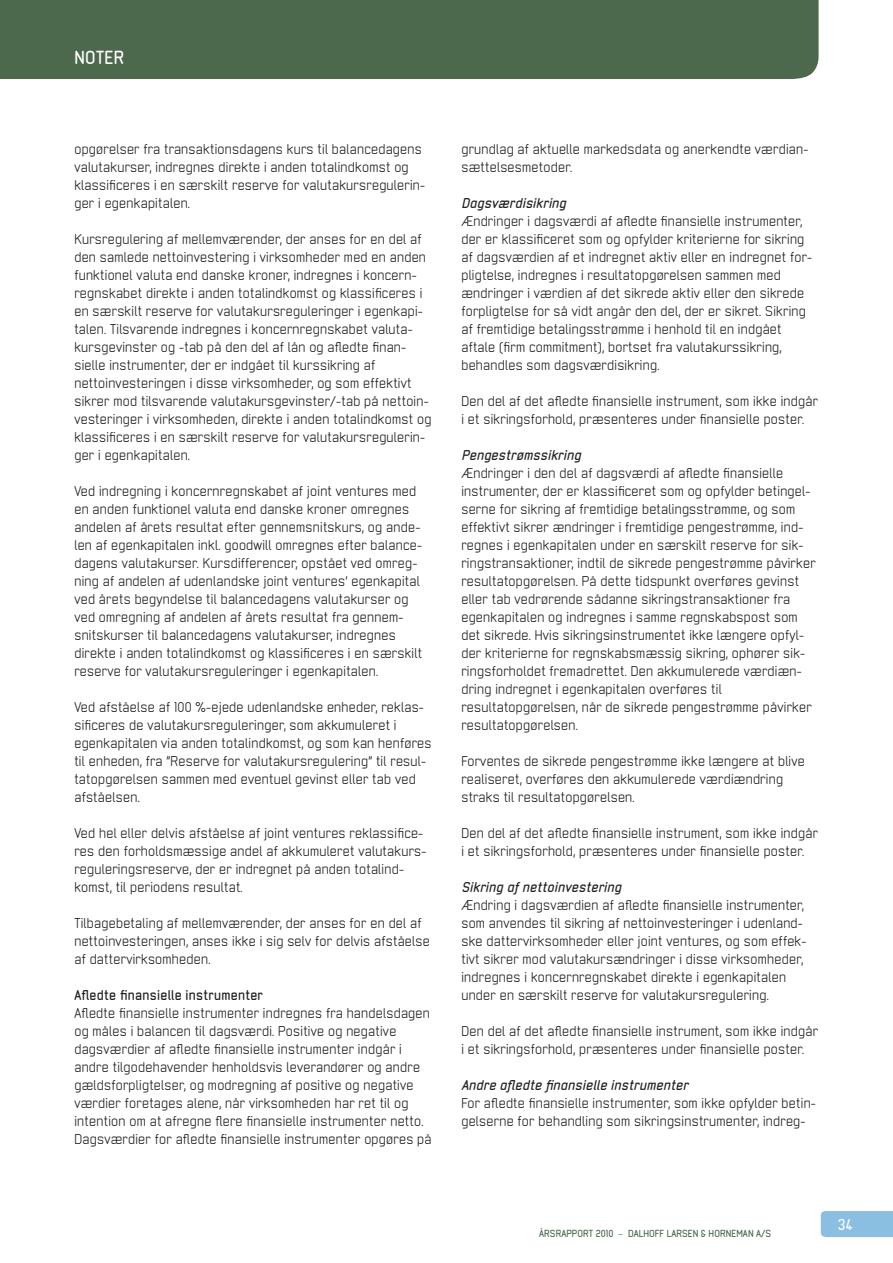
<style>
.page{position:relative;width:893px;height:1263px;background:#fff}
.page>*{position:absolute;margin:0;border:0;box-sizing:border-box;transform-origin:0 0}
.t1{font:700 18px "Neutraliser Sans";letter-spacing:.02em;color:#fff}
.t2{font:700 15px "Neutraliser Sans";color:#fff}
.t3{font:13.5px/18px "Neutraliser Sans";letter-spacing:.02em;color:#231f20}
.t4{font:italic 700 13.5px "Neutraliser Sans";letter-spacing:.02em;color:#231f20}
.t5{font:700 13.5px "Neutraliser Sans";letter-spacing:.02em;color:#231f20}
.t6{font:700 9.75px "Neutraliser Sans";letter-spacing:.005em;color:#4c694e}
.s1{font-weight:400}
</style>
<div class="page">
<div style="left:0;top:0;width:818px;height:79px;background:#4c694e"></div>
<div style="left:821px;top:1211px;width:72px;height:26px;background:#8abfe1"></div>
<h1 class="t1" style="left:74px;top:51px;width:51px">NOTER</h1>
<p class="t3" style="left:74px;top:141px;width:352px">opgørelser fra transaktionsdagens kurs til balancedagens valutakurser, indregnes direkte i anden totalindkomst og klassificeres i en særskilt reserve for valutakursregulerin&shy;ger i egenkapitalen.</p>
<p class="t3" style="left:74px;top:231px;width:358px">Kursregulering af mellemværender, der anses for en del af den samlede nettoinvestering i virksomheder med en anden funktionel valuta end danske kroner, indregnes i koncern&shy;regnskabet direkte i anden totalindkomst og klassificeres i en særskilt reserve for valutakursreguleringer i egenkapi&shy;talen. Tilsvarende indregnes i koncernregnskabet valuta&shy;kursgevinster og -tab på den del af lån og afledte finan&shy;sielle instrumenter, der er indgået til kurssikring af nettoinvesteringen i disse virksomheder, og som effektivt sikrer mod tilsvarende valutakursgevinster/-tab på nettoin&shy;vesteringer i virksomheden, direkte i anden totalindkomst og klassificeres i en særskilt reserve for valutakursregulerin&shy;ger i egenkapitalen.</p>
<p class="t3" style="left:74px;top:483px;width:349px">Ved indregning i koncernregnskabet af joint ventures med en anden funktionel valuta end danske kroner omregnes andelen af årets resultat efter gennemsnitskurs, og ande&shy;len af egenkapitalen inkl. goodwill omregnes efter balance&shy;dagens valutakurser. Kursdifferencer, opstået ved omreg&shy;ning af andelen af udenlandske joint ventures’ egenkapital ved årets begyndelse til balancedagens valutakurser og ved omregning af andelen af årets resultat fra gennem&shy;snitskurser til balancedagens valutakurser, indregnes direkte i anden totalindkomst og klassificeres i en særskilt reserve for valutakursreguleringer i egenkapitalen.</p>
<p class="t3" style="left:74px;top:699px;width:359px">Ved afståelse af 100 %-ejede udenlandske enheder, reklas&shy;sificeres de valutakursreguleringer, som akkumuleret i egenkapitalen via anden totalindkomst, og som kan henføres til enheden, fra ”Reserve for valutakursregulering” til resul&shy;tatopgørelsen sammen med eventuel gevinst eller tab ved afståelsen.</p>
<p class="t3" style="left:74px;top:825px;width:354px">Ved hel eller delvis afståelse af joint ventures reklassifice&shy;res den forholdsmæssige andel af akkumuleret valutakurs&shy;reguleringsreserve, der er indregnet på anden totalind&shy;komst, til periodens resultat.</p>
<p class="t3" style="left:74px;top:915px;width:357px">Tilbagebetaling af mellemværender, der anses for en del af nettoinvesteringen, anses ikke i sig selv for delvis afståelse af dattervirksomheden.</p>
<p class="t5" style="left:74px;top:990px;width:190px">Afledte finansielle instrumenter</p>
<p class="t3" style="left:74px;top:1005px;width:359px">Afledte finansielle instrumenter indregnes fra handelsdagen og måles i balancen til dagsværdi. Positive og negative dagsværdier af afledte finansielle instrumenter indgår i andre tilgodehavender henholdsvis leverandører og andre gældsforpligtelser, og modregning af positive og negative værdier foretages alene, når virksomheden har ret til og intention om at afregne flere finansielle instrumenter netto.<br>Dagsværdier for afledte finansielle instrumenter opgøres på</p>
<p class="t3" style="left:461px;top:141px;width:349px">grundlag af aktuelle markedsdata og anerkendte værdian&shy;sættelsesmetoder.</p>
<p class="t4" style="left:461px;top:198px;width:106px">Dagsværdisikring</p>
<p class="t3" style="left:461px;top:213px;width:352px">Ændringer i dagsværdi af afledte finansielle instrumenter, der er klassificeret som og opfylder kriterierne for sikring af dagsværdien af et indregnet aktiv eller en indregnet for&shy;pligtelse, indregnes i resultatopgørelsen sammen med ændringer i værdien af det sikrede aktiv eller den sikrede forpligtelse for så vidt angår den del, der er sikret. Sikring af fremtidige betalingsstrømme i henhold til en indgået aftale (firm commitment), bortset fra valutakurssikring, behandles som dagsværdisikring.</p>
<p class="t3" style="left:461px;top:393px;width:358px">Den del af det afledte finansielle instrument, som ikke indgår i et sikringsforhold, præsenteres under finansielle poster.</p>
<p class="t4" style="left:461px;top:450px;width:121px">Pengestrømssikring</p>
<p class="t3" style="left:461px;top:465px;width:356px">Ændringer i den del af dagsværdi af afledte finansielle instrumenter, der er klassificeret som og opfylder betingel&shy;serne for sikring af fremtidige betalingsstrømme, og som effektivt sikrer ændringer i fremtidige pengestrømme, ind&shy;regnes i egenkapitalen under en særskilt reserve for sik&shy;ringstransaktioner, indtil de sikrede pengestrømme påvirker resultatopgørelsen. På dette tidspunkt overføres gevinst eller tab vedrørende sådanne sikringstransaktioner fra egenkapitalen og indregnes i samme regnskabspost som det sikrede. Hvis sikringsinstrumentet ikke længere opfyl&shy;der kriterierne for regnskabsmæssig sikring, ophører sik&shy;ringsforholdet fremadrettet. Den akkumulerede værdiæn&shy;dring indregnet i egenkapitalen overføres til resultatopgørelsen, når de sikrede pengestrømme påvirker resultatopgørelsen.</p>
<p class="t3" style="left:461px;top:753px;width:345px">Forventes de sikrede pengestrømme ikke længere at blive realiseret, overføres den akkumulerede værdiændring straks til resultatopgørelsen.</p>
<p class="t3" style="left:461px;top:825px;width:358px">Den del af det afledte finansielle instrument, som ikke indgår i et sikringsforhold, præsenteres under finansielle poster.</p>
<p class="t4" style="left:461px;top:882px;width:161px">Sikring af nettoinvestering</p>
<p class="t3" style="left:461px;top:897px;width:347px">Ændring i dagsværdien af afledte finansielle instrumenter, som anvendes til sikring af nettoinvesteringer i udenland&shy;ske dattervirksomheder eller joint ventures, og som effek&shy;tivt sikrer mod valutakursændringer i disse virksomheder, indregnes i koncernregnskabet direkte i egenkapitalen under en særskilt reserve for valutakursregulering.</p>
<p class="t3" style="left:461px;top:1023px;width:358px">Den del af det afledte finansielle instrument, som ikke indgår i et sikringsforhold, præsenteres under finansielle poster.</p>
<p class="t4" style="left:461px;top:1080px;width:228px">Andre afledte finansielle instrumenter</p>
<p class="t3" style="left:461px;top:1095px;width:356px">For afledte finansielle instrumenter, som ikke opfylder betin&shy;gelserne for behandling som sikringsinstrumenter, indreg-</p>
<p class="t6" style="left:539px;top:1230px;width:233px">ÅRSRAPPORT 2010 <span class="s1">–</span> DALHOFF LARSEN &amp; HORNEMAN A/S</p>
<p class="t2" style="left:838px;top:1219px;width:16px">34</p>
</div>
